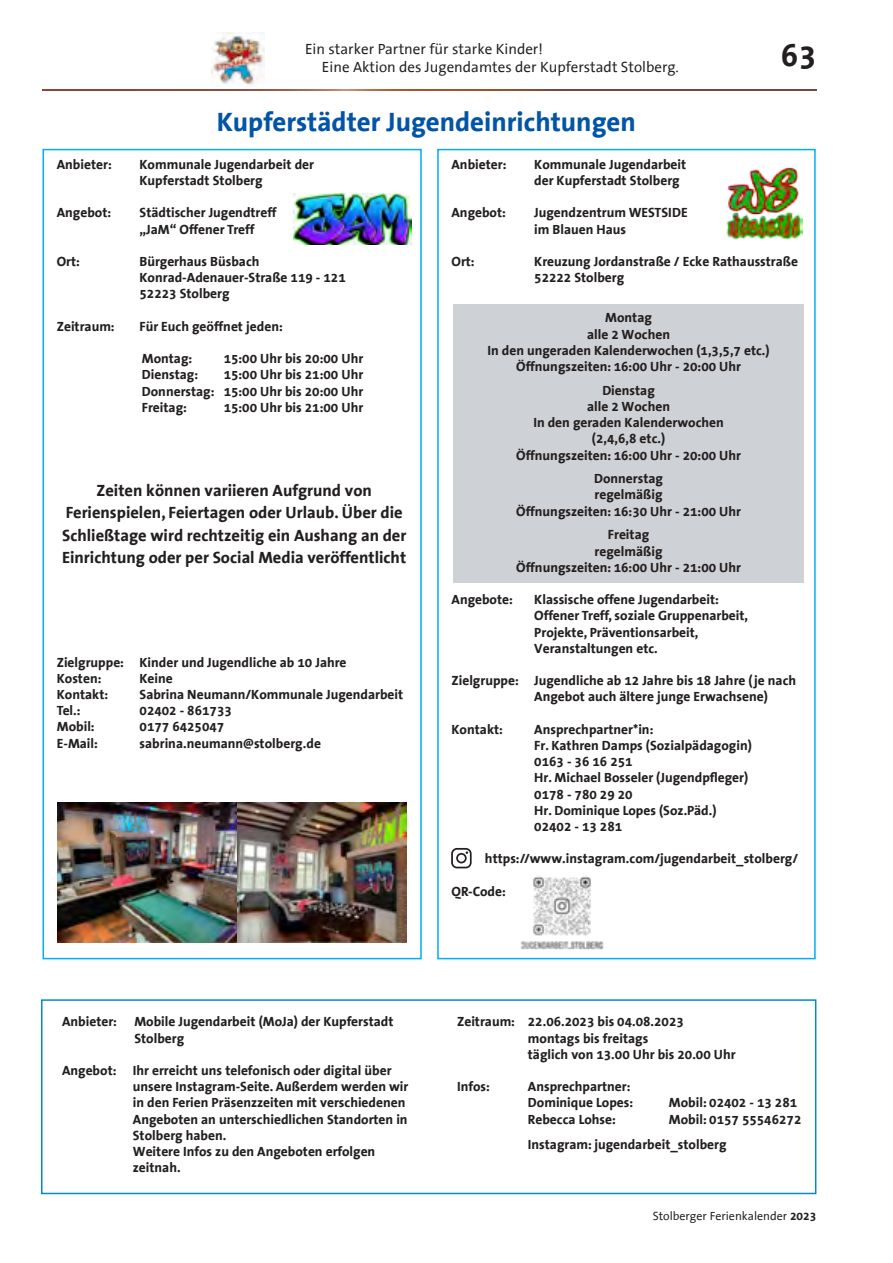
<style>
.page{position:relative;width:893px;height:1263px;background:#fff}
.page>*{position:absolute;margin:0;border:0;box-sizing:border-box;transform-origin:0 0}
.t1{font:700 32.25px "The Sans Office";color:#231f20}
.t2{font:700 27px "The Sans Office";color:#0154a6}
.t3{font:700 16.5px/22.5px "The Sans Office";color:#231f20;text-align:center}
.t4{font:15px/18px "The Sans Office";color:#231f20}
.t5{font:700 13.5px/16.2px "The Sans Office";color:#231f20}
.t6{font:12px "The Sans Office";color:#231f20}
.s1{font-weight:700}
</style>
<div class="page">
<img style="left:212px;top:33px;width:53px;height:53px">
<svg style="left:43px;top:89px;width:774px;height:2px;background:#8e513d"></svg>
<img style="left:58px;top:803px;width:180px;height:139px">
<img style="left:238px;top:803px;width:168px;height:139px">
<div style="left:41px;top:999px;width:775px;height:195px;border:2px solid #008ace"></div>
<div style="left:453px;top:304px;width:350px;height:279px;background:#ced1d5"></div>
<div style="left:43px;top:149px;width:379px;height:810px;border:2px solid #00aeef"></div>
<img style="left:294px;top:194px;width:117px;height:51px">
<div style="left:437px;top:149px;width:379px;height:810px;border:2px solid #00aeef"></div>
<img style="left:726px;top:167px;width:76px;height:73px">
<img style="left:520px;top:876px;width:84px;height:74px">
<svg style="left:451px;top:848px;width:21px;height:20px"></svg>
<p class="t4" style="left:322px;top:40px;width:359px;text-indent:-17px">Ein starker Partner für starke Kinder!<br>Eine Aktion des Jugendamtes der Kupferstadt Stolberg.</p>
<h1 class="t1" style="left:781px;top:38px;width:37px">63</h1>
<h2 class="t2" style="left:217px;top:107px;width:421px">Kupferstädter Jugendeinrichtungen</h2>
<p class="t5" style="left:57px;top:157px;width:56px">Anbieter:</p>
<p class="t5" style="left:140px;top:157px;width:176px">Kommunale Jugendarbeit der<br>Kupferstadt Stolberg</p>
<p class="t5" style="left:57px;top:205px;width:56px">Angebot:</p>
<p class="t5" style="left:140px;top:205px;width:139px">Städtischer Jugendtreff „JaM“ Offener Treff</p>
<p class="t5" style="left:57px;top:254px;width:25px">Ort:</p>
<p class="t5" style="left:140px;top:254px;width:208px">Bürgerhaus Büsbach<br>Konrad-Adenauer-Straße 119 - 121<br>52223 Stolberg</p>
<p class="t5" style="left:57px;top:319px;width:59px">Zeitraum:</p>
<p class="t5" style="left:140px;top:319px;width:145px">Für Euch geöffnet jeden:</p>
<p class="t5" style="left:142px;top:351px;width:52px">Montag:</p>
<p class="t5" style="left:224px;top:351px;width:141px">15:00 Uhr bis 20:00 Uhr</p>
<p class="t5" style="left:142px;top:367px;width:58px">Dienstag:</p>
<p class="t5" style="left:142px;top:367px;width:223px;text-align:justify;text-indent:82px">15:00 Uhr bis 21:00 Uhr Donnerstag: 15:00 Uhr bis 20:00 Uhr Freitag:</p>
<p class="t5" style="left:224px;top:400px;width:141px">15:00 Uhr bis 21:00 Uhr</p>
<p class="t3" style="left:62px;top:479px;width:346px">Zeiten können variieren Aufgrund von Ferienspielen, Feiertagen oder Urlaub. Über die Schließtage wird rechtzeitig ein Aushang an der Einrichtung oder per Social Media veröffentlicht</p>
<p class="t5" style="left:57px;top:654px;width:291px">Zielgruppe: Kinder und Jugendliche ab 10 Jahre<br>Kosten:</p>
<p class="t5" style="left:140px;top:670px;width:35px">Keine</p>
<p class="t5" style="left:57px;top:687px;width:53px">Kontakt:</p>
<p class="t5" style="left:140px;top:687px;width:265px">Sabrina Neumann/Kommunale Jugendarbeit</p>
<p class="t5" style="left:57px;top:703px;width:25px">Tel.:</p>
<p class="t5" style="left:140px;top:703px;width:94px">02402 - 861733</p>
<p class="t5" style="left:57px;top:719px;width:39px">Mobil:</p>
<p class="t5" style="left:140px;top:719px;width:86px">0177 6425047</p>
<p class="t5" style="left:57px;top:735px;width:43px">E-Mail:</p>
<p class="t5" style="left:140px;top:735px;width:183px">sabrina.neumann@stolberg.de</p>
<p class="t5" style="left:451px;top:157px;width:56px">Anbieter:</p>
<p class="t5" style="left:534px;top:157px;width:153px">Kommunale Jugendarbeit der Kupferstadt Stolberg</p>
<p class="t5" style="left:451px;top:205px;width:56px">Angebot:</p>
<p class="t5" style="left:534px;top:205px;width:155px">Jugendzentrum WESTSIDE im Blauen Haus</p>
<p class="t5" style="left:451px;top:254px;width:25px">Ort:</p>
<p class="t5" style="left:534px;top:254px;width:265px">Kreuzung Jordanstraße / Ecke Rathausstraße<br>52222 Stolberg</p>
<p class="t5" style="left:488px;top:310px;width:284px;text-align:center">Montag<br>alle 2 Wochen<br>In den ungeraden Kalenderwochen (1,3,5,7 etc.)<br>Öffnungszeiten: 16:00 Uhr - 20:00 Uhr</p>
<p class="t5" style="left:516px;top:382px;width:226px;text-align:center">Dienstag<br>alle 2 Wochen<br>In den geraden Kalenderwochen (2,4,6,8 etc.)<br>Öffnungszeiten: 16:00 Uhr - 20:00 Uhr</p>
<p class="t5" style="left:516px;top:471px;width:226px;text-align:center">Donnerstag<br>regelmäßig<br>Öffnungszeiten: 16:30 Uhr - 21:00 Uhr</p>
<p class="t5" style="left:516px;top:527px;width:226px;text-align:center">Freitag<br>regelmäßig<br>Öffnungszeiten: 16:00 Uhr - 21:00 Uhr</p>
<p class="t5" style="left:451px;top:592px;width:63px">Angebote:</p>
<p class="t5" style="left:534px;top:592px;width:215px">Klassische offene Jugendarbeit:<br>Offener Treff, soziale Gruppenarbeit,<br>Projekte, Präventionsarbeit,<br>Veranstaltungen etc.</p>
<p class="t5" style="left:534px;top:673px;width:263px;text-indent:-83px">Zielgruppe: Jugendliche ab 12 Jahre bis 18 Jahre ( je nach<br>Angebot auch ältere junge Erwachsene)</p>
<p class="t5" style="left:452px;top:721px;width:53px">Kontakt:</p>
<p class="t5" style="left:534px;top:721px;width:219px">Ansprechpartner*in:<br>Fr. Kathren Damps (Sozialpädagogin)<br>0163 - 36 16 251<br>Hr. Michael Bosseler (Jugendpfleger)<br>0178 - 780 29 20<br>Hr. Dominique Lopes (Soz.Päd.)<br>02402 - 13 281</p>
<p class="t5" style="left:485px;top:851px;width:315px">https://www.instagram.com/jugendarbeit_stolberg/</p>
<p class="t5" style="left:452px;top:883px;width:56px">QR-Code:</p>
<p class="t5" style="left:62px;top:1014px;width:56px">Anbieter:</p>
<p class="t5" style="left:134px;top:1014px;width:261px">Mobile Jugendarbeit (MoJa) der Kupferstadt<br>Stolberg</p>
<p class="t5" style="left:133px;top:1063px;width:277px;text-indent:-71px">Angebot: Ihr erreicht uns telefonisch oder digital über unsere Instagram-Seite. Außerdem werden wir in den Ferien Präsenzzeiten mit verschiedenen Angeboten an unterschiedlichen Standorten in Stolberg haben.<br>Weitere Infos zu den Angeboten erfolgen zeitnah.</p>
<p class="t5" style="left:528px;top:1014px;width:209px;text-indent:-71px">Zeitraum: 22.06.2023 bis 04.08.2023 montags bis freitags<br>täglich von 13.00 Uhr bis 20.00 Uhr</p>
<p class="t5" style="left:457px;top:1079px;width:34px">Infos:</p>
<p class="t5" style="left:528px;top:1079px;width:107px">Ansprechpartner:<br>Dominique Lopes:</p>
<p class="t5" style="left:669px;top:1095px;width:130px">Mobil: 02402 - 13 281</p>
<p class="t5" style="left:528px;top:1111px;width:90px">Rebecca Lohse:</p>
<p class="t5" style="left:528px;top:1107px;width:275px;line-height:25.2px;text-indent:141px">Mobil: 0157 55546272<br>Instagram: jugendarbeit_stolberg</p>
<p class="t6" style="left:653px;top:1210px;width:165px">Stolberger Ferienkalender <span class="s1">2023</span></p>
</div>
